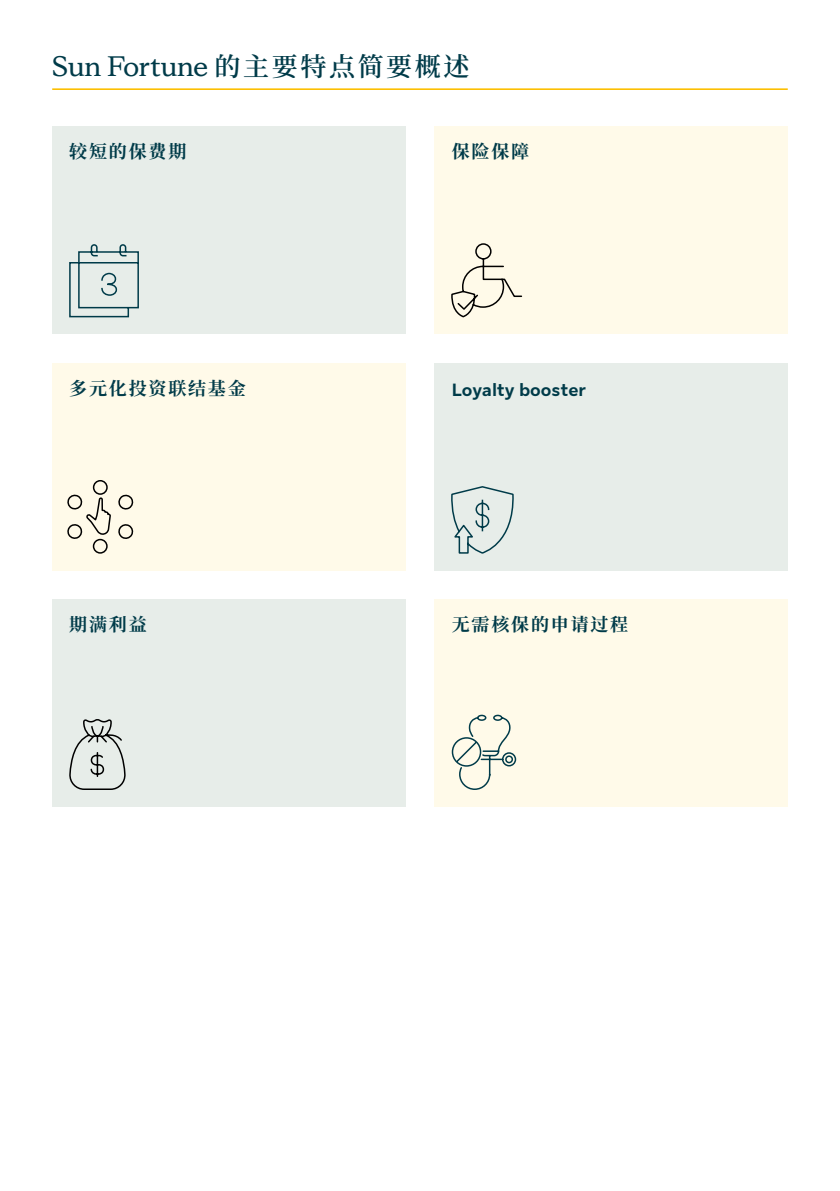
<style>
.page{position:relative;width:840px;height:1191px;background:#fff}
.page>*{position:absolute;margin:0;border:0;box-sizing:border-box;transform-origin:0 0}
.t1{font:700 28px "Sun Life New Display";color:#003b49}
.t2{font:700 18px "Noto Serif CJ Ksc";letter-spacing:.1em;color:#003b49}
.t3{font:700 18px "Sun Life New Text";color:#003b49}
.s1{font-family:"Noto Serif CJ Ksc";font-weight:600;font-size:26px}
</style>
<div class="page">
<div style="left:52px;top:126px;width:353px;height:208px;background:#e7ede9"></div>
<div style="left:434px;top:126px;width:353px;height:208px;background:#fffae9"></div>
<svg style="left:450px;top:242px;width:72px;height:76px"></svg>
<div style="left:52px;top:363px;width:353px;height:207px;background:#fffae9"></div>
<div style="left:434px;top:363px;width:353px;height:207px;background:#e7ede9"></div>
<div style="left:434px;top:599px;width:353px;height:208px;background:#fffae9"></div>
<div style="left:52px;top:599px;width:353px;height:208px;background:#e7ede9"></div>
<svg style="left:65px;top:479px;width:70px;height:75px"></svg>
<hr style="left:52px;top:88px;width:735px;height:2px;background:#fcbf00">
<svg style="left:68px;top:655px;width:58px;height:135px"></svg>
<svg style="left:450px;top:485px;width:64px;height:69px"></svg>
<svg style="left:450px;top:714px;width:66px;height:76px"></svg>
<svg style="left:68px;top:243px;width:72px;height:75px"></svg>
<h1 class="t1" style="left:52px;top:48px;width:418px">Sun Fortune <span class="s1">的主要特点简要概述</span></h1>
<p class="t2" style="left:69px;top:141px;width:118px">较短的保费期</p>
<p class="t2" style="left:451px;top:141px;width:79px">保险保障</p>
<p class="t2" style="left:69px;top:378px;width:178px">多元化投资联结基金</p>
<p class="t3" style="left:451px;top:377px;width:136px">Loyalty booster</p>
<p class="t2" style="left:69px;top:614px;width:79px">期满利益</p>
<p class="t2" style="left:451px;top:614px;width:178px">无需核保的申请过程</p>
</div>
